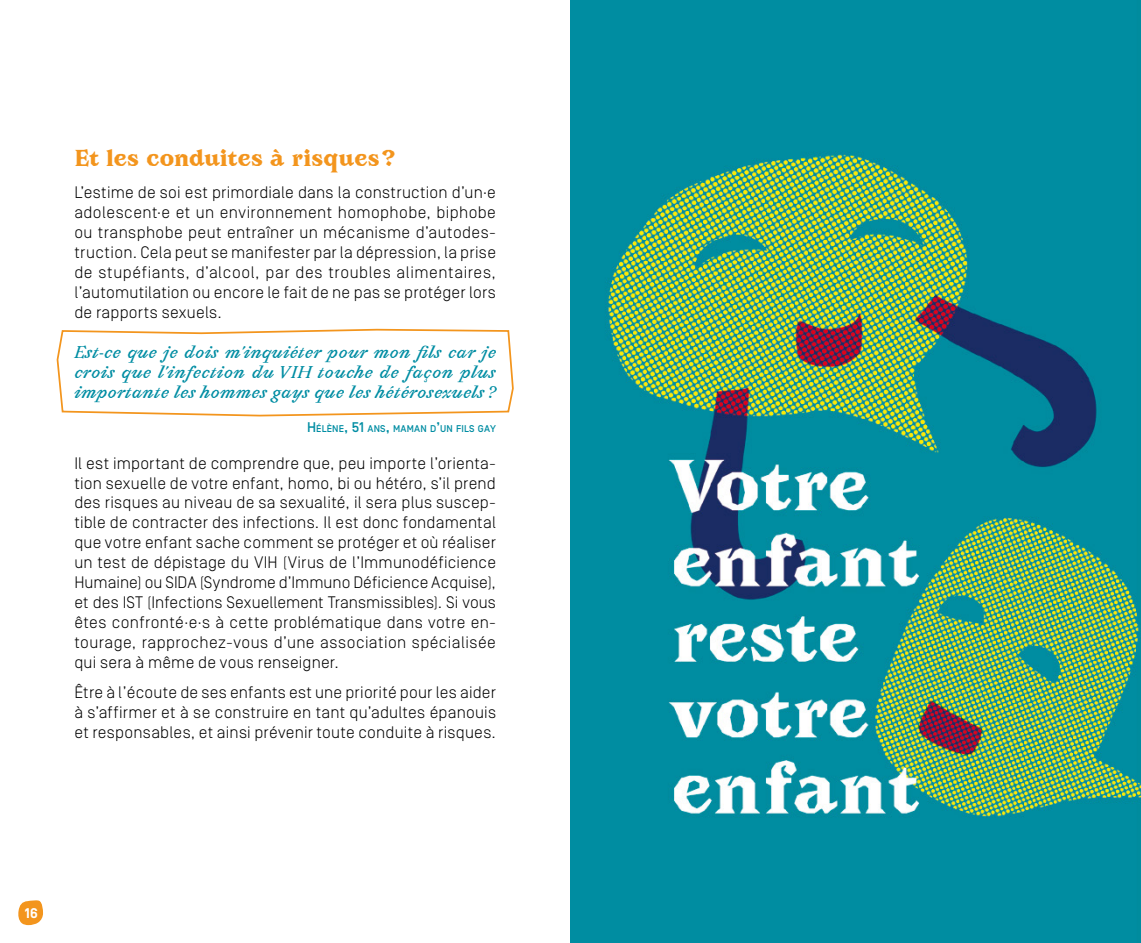
<style>
.page{position:relative;width:1141px;height:943px;background:#fff}
.page>*{position:absolute;margin:0;border:0;box-sizing:border-box;transform-origin:0 0}
.t1{font:900 20.12px "Avara";color:#f3951d}
.t2{font:300 16.62px/19.9px "Simplon Norm";letter-spacing:.015em;color:#000;text-align:justify}
.t3{font:italic 700 14.88px/20.1px "Avara";letter-spacing:.01em;color:#008da3;text-align:justify}
.t4{font:700 14px "Simplon Norm";color:#fff}
.t5{font:500 9.8px "Simplon Norm";letter-spacing:.015em;color:#008da3}
.s1{font-size:14px}
</style>
<div class="page">
<svg style="left:18px;top:900px;width:25px;height:25px"></svg>
<svg style="left:56px;top:328px;width:458px;height:85px"></svg>
<img style="left:570px;top:0;width:571px;height:943px">
<p class="t1" style="left:74px;top:143px;width:322px">Et les conduites à risques?</p>
<p class="t2" style="left:74px;top:182px;width:423px">L’estime de soi est primordiale dans la construction d’un·e adolescent·e et un environnement homophobe, biphobe ou transphobe peut entraîner un mécanisme d’autodes&shy;truction. Cela peut se manifester par la dépression, la prise de stupéfiants, d’alcool, par des troubles alimentaires, l’automutilation ou encore le fait de ne pas se protéger lors de rapports sexuels.</p>
<p class="t3" style="left:74px;top:342px;width:423px">Est-ce que je dois m’inquiéter pour mon fils car je crois que l’infection du VIH touche de façon plus importante les hommes gays que les hétérosexuels?</p>
<p class="t5" style="left:307px;top:423px;width:190px"><span class="s1">H</span> ÉLÈNE<span class="s1">, 51</span> ANS<span class="s1">,</span> MAMAN D<span class="s1">’</span>UN FILS GAY</p>
<p class="t2" style="left:74px;top:453px;width:423px">Il est important de comprendre que, peu importe l’orienta&shy;tion sexuelle de votre enfant, homo, bi ou hétéro, s’il prend des risques au niveau de sa sexualité, il sera plus suscep&shy;tible de contracter des infections. Il est donc fondamental que votre enfant sache comment se protéger et où réaliser un test de dépistage du VIH (Virus de l’Immunodéficience Humaine) ou SIDA (Syndrome d’Immuno Déficience Acquise), et des IST (Infections Sexuellement Transmissibles). Si vous êtes confronté·e·s à cette problématique dans votre en&shy;tourage, rapprochez-vous d’une association spécialisée qui sera à même de vous renseigner.</p>
<p class="t2" style="left:74px;top:682px;width:423px">Être à l’écoute de ses enfants est une priorité pour les aider à s’affirmer et à se construire en tant qu’adultes épanouis et responsables, et ainsi prévenir toute conduite à risques.</p>
<p class="t4" style="left:25px;top:905px;width:15px">16</p>
</div>
